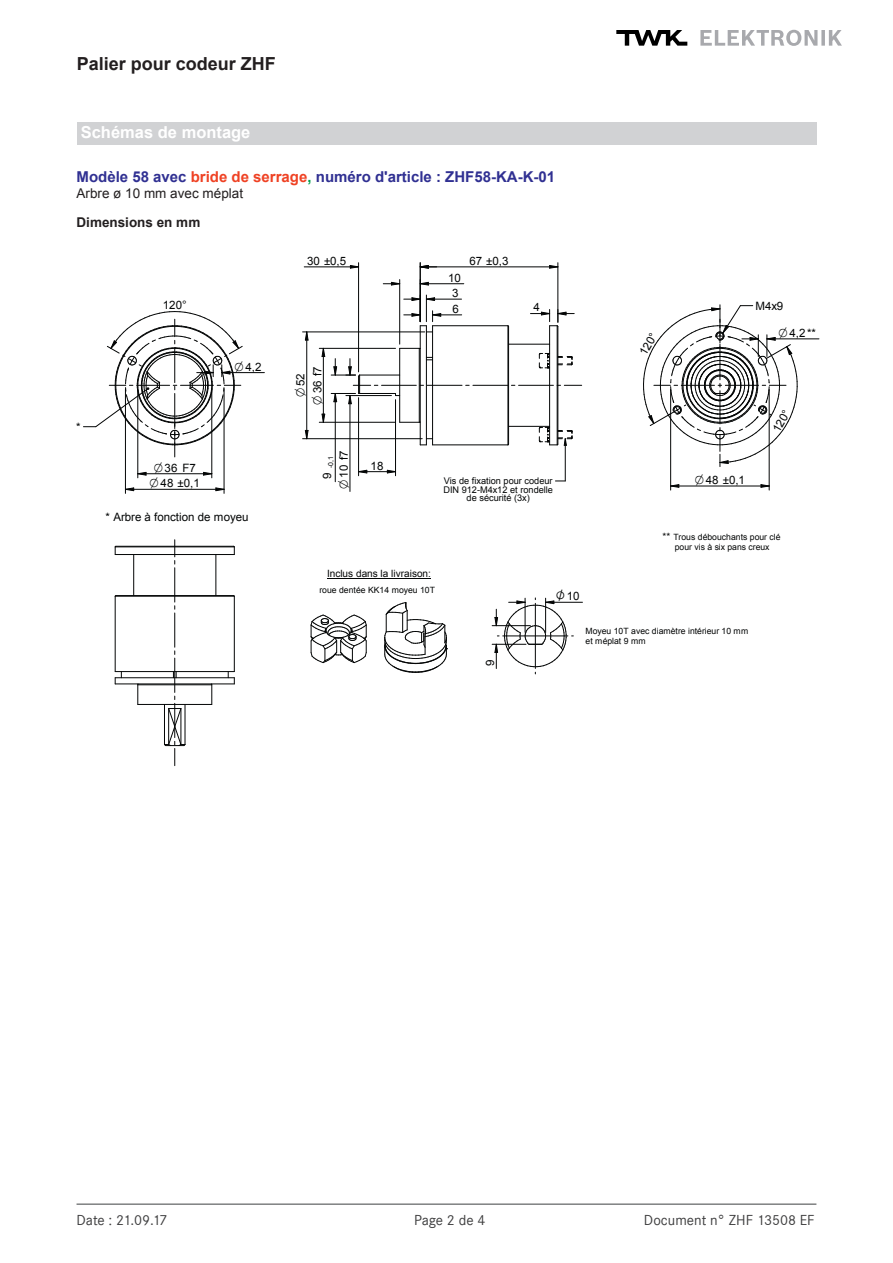
<style>
.page{position:relative;width:893px;height:1263px;background:#fff}
.page>*{position:absolute;margin:0;border:0;box-sizing:border-box;transform-origin:0 0}
.t1{font:700 18px "Arial";color:#231f20}
.t2{font:700 16.5px "Arial";color:#fff}
.t3{font:700 15px "Arial";color:#303092}
.t4{font:15px "Corporate S";color:#3e3e3f}
.t5{font:13.5px "Arial";color:#231f20}
.t6{font:700 13.5px "Arial";color:#231f20}
.t7{font:11.55px/15.8px "Arial";letter-spacing:.005em;color:#030505}
.t8{font:10.05px "Arial";color:#030505}
.t9{font:9.15px/8.6px "Arial";color:#030505;text-align:center}
.t10{font:8.7px/9.9px "Arial";color:#030505;text-align:center}
.t11{font:6.9px "Arial";color:#030505}
.s1{color:#ef4224}
.s2{color:#009c4b}
.s3{font-size:10.05px}
</style>
<div class="page">
<hr style="left:77px;top:1203px;width:739px;height:2px;background:#7e8081">
<svg style="left:616px;top:30px;width:71px;height:16px"></svg>
<svg style="left:700px;top:30px;width:142px;height:16px"></svg>
<div style="left:77px;top:122px;width:739px;height:23px;background:#d1d2d4"></div>
<hr style="left:432px;top:326px;width:1px;height:119px;background:#030505">
<hr style="left:426px;top:326px;width:1px;height:119px;background:#030505">
<hr style="left:420px;top:326px;width:1px;height:119px;background:#030505">
<hr style="left:399px;top:348px;width:1px;height:74px;background:#030505">
<hr style="left:419px;top:348px;width:1px;height:74px;background:#030505">
<hr style="left:557px;top:326px;width:1px;height:119px;background:#030505">
<hr style="left:558px;top:326px;width:1px;height:118px;background:#030505">
<hr style="left:549px;top:326px;width:1px;height:119px;background:#030505">
<hr style="left:508px;top:326px;width:1px;height:119px;background:#030505">
<svg style="left:426px;top:357px;width:7px;height:4px"></svg>
<hr style="left:433px;top:325px;width:75px;height:1px;background:#030505">
<hr style="left:433px;top:445px;width:75px;height:1px;background:#030505">
<svg style="left:400px;top:348px;width:21px;height:1px"></svg>
<svg style="left:400px;top:422px;width:21px;height:1px"></svg>
<hr style="left:509px;top:344px;width:41px;height:1px;background:#030505">
<hr style="left:509px;top:426px;width:41px;height:1px;background:#030505">
<svg style="left:558px;top:356px;width:15px;height:10px"></svg>
<svg style="left:539px;top:353px;width:11px;height:16px"></svg>
<hr style="left:360px;top:393px;width:35px;height:1px;background:#030505">
<hr style="left:360px;top:375px;width:40px;height:1px;background:#030505">
<hr style="left:125px;top:389px;width:1px;height:104px;background:#030505">
<hr style="left:224px;top:389px;width:1px;height:104px;background:#030505">
<hr style="left:670px;top:389px;width:1px;height:101px;background:#030505">
<hr style="left:769px;top:389px;width:1px;height:101px;background:#030505">
<svg style="left:670px;top:484px;width:10px;height:4px"></svg>
<svg style="left:761px;top:484px;width:9px;height:4px"></svg>
<hr style="left:671px;top:486px;width:98px;height:1px;background:#030505">
<svg style="left:404px;top:295px;width:58px;height:31px"></svg>
<hr style="left:558px;top:263px;width:1px;height:59px;background:#030505">
<svg style="left:549px;top:265px;width:9px;height:4px"></svg>
<hr style="left:420px;top:267px;width:138px;height:1px;background:#030505">
<hr style="left:399px;top:280px;width:1px;height:64px;background:#030505">
<svg style="left:421px;top:282px;width:8px;height:3px"></svg>
<svg style="left:383px;top:282px;width:17px;height:3px"></svg>
<hr style="left:420px;top:283px;width:44px;height:1px;background:#030505">
<svg style="left:530px;top:309px;width:44px;height:18px"></svg>
<hr style="left:319px;top:348px;width:76px;height:1px;background:#030505">
<hr style="left:319px;top:422px;width:76px;height:1px;background:#030505">
<svg style="left:322px;top:348px;width:3px;height:9px"></svg>
<svg style="left:322px;top:414px;width:3px;height:9px"></svg>
<hr style="left:323px;top:348px;width:1px;height:74px;background:#030505">
<hr style="left:303px;top:332px;width:122px;height:1px;background:#030505">
<hr style="left:303px;top:438px;width:119px;height:1px;background:#030505">
<svg style="left:305px;top:331px;width:3px;height:10px"></svg>
<svg style="left:305px;top:430px;width:3px;height:9px"></svg>
<hr style="left:306px;top:332px;width:1px;height:107px;background:#030505">
<hr style="left:565px;top:439px;width:1px;height:42px;background:#030505">
<svg style="left:539px;top:427px;width:34px;height:19px"></svg>
<hr style="left:767px;top:339px;width:52px;height:1px;background:#030505">
<hr style="left:222px;top:372px;width:42px;height:1px;background:#030505">
<hr style="left:381px;top:385px;width:35px;height:1px;background:#030505">
<hr style="left:427px;top:385px;width:35px;height:1px;background:#030505">
<hr style="left:473px;top:385px;width:35px;height:1px;background:#030505">
<hr style="left:519px;top:385px;width:34px;height:1px;background:#030505">
<svg style="left:558px;top:385px;width:24px;height:1px"></svg>
<hr style="left:115px;top:671px;width:119px;height:1px;background:#030505">
<hr style="left:115px;top:677px;width:119px;height:1px;background:#030505">
<hr style="left:115px;top:684px;width:119px;height:1px;background:#030505">
<hr style="left:138px;top:704px;width:74px;height:1px;background:#030505">
<hr style="left:115px;top:547px;width:119px;height:1px;background:#030505">
<hr style="left:116px;top:546px;width:118px;height:1px;background:#030505">
<hr style="left:115px;top:554px;width:119px;height:1px;background:#030505">
<hr style="left:116px;top:595px;width:118px;height:1px;background:#030505">
<hr style="left:115px;top:596px;width:119px;height:1px;background:#030505">
<svg style="left:173px;top:672px;width:4px;height:6px"></svg>
<hr style="left:115px;top:596px;width:1px;height:75px;background:#030505">
<hr style="left:234px;top:596px;width:1px;height:75px;background:#030505">
<svg style="left:228px;top:671px;width:7px;height:13px"></svg>
<svg style="left:138px;top:684px;width:1px;height:20px"></svg>
<svg style="left:211px;top:684px;width:2px;height:20px"></svg>
<svg style="left:233px;top:546px;width:2px;height:8px"></svg>
<hr style="left:133px;top:554px;width:1px;height:42px;background:#030505">
<hr style="left:216px;top:554px;width:1px;height:41px;background:#030505">
<svg style="left:115px;top:671px;width:7px;height:13px"></svg>
<hr style="left:164px;top:704px;width:1px;height:40px;background:#030505">
<hr style="left:185px;top:704px;width:1px;height:40px;background:#030505">
<svg style="left:174px;top:540px;width:1px;height:24px"></svg>
<hr style="left:174px;top:568px;width:1px;height:34px;background:#030505">
<hr style="left:174px;top:613px;width:1px;height:34px;background:#030505">
<hr style="left:174px;top:658px;width:1px;height:34px;background:#030505">
<hr style="left:174px;top:703px;width:1px;height:34px;background:#030505">
<hr style="left:358px;top:263px;width:1px;height:109px;background:#030505">
<hr style="left:420px;top:263px;width:1px;height:59px;background:#030505">
<svg style="left:350px;top:265px;width:9px;height:4px"></svg>
<hr style="left:304px;top:267px;width:55px;height:1px;background:#030505">
<svg style="left:420px;top:265px;width:17px;height:4px"></svg>
<hr style="left:335px;top:393px;width:1px;height:89px;background:#030505">
<hr style="left:346px;top:395px;width:45px;height:1px;background:#030505">
<svg style="left:331px;top:359px;width:47px;height:45px"></svg>
<hr style="left:350px;top:396px;width:1px;height:95px;background:#030505">
<hr style="left:358px;top:398px;width:1px;height:78px;background:#030505">
<hr style="left:395px;top:400px;width:1px;height:76px;background:#030505">
<svg style="left:358px;top:470px;width:10px;height:3px"></svg>
<svg style="left:387px;top:470px;width:8px;height:3px"></svg>
<hr style="left:359px;top:471px;width:36px;height:1px;background:#030505">
<svg style="left:164px;top:708px;width:21px;height:58px"></svg>
<svg style="left:311px;top:615px;width:56px;height:48px"></svg>
<svg style="left:384px;top:602px;width:63px;height:71px"></svg>
<hr style="left:330px;top:578px;width:32px;height:1px;background:#030505">
<svg style="left:362px;top:578px;width:69px;height:1px"></svg>
<hr style="left:546px;top:602px;width:36px;height:1px;background:#030505">
<hr style="left:492px;top:625px;width:38px;height:1px;background:#030505">
<hr style="left:492px;top:644px;width:34px;height:1px;background:#030505">
<svg style="left:643px;top:305px;width:155px;height:162px"></svg>
<svg style="left:83px;top:311px;width:160px;height:180px"></svg>
<svg style="left:494px;top:597px;width:79px;height:77px"></svg>
<h1 class="t1" style="left:77px;top:51px;width:201px">Palier pour codeur ZHF</h1>
<h2 class="t2" style="left:81px;top:121px;width:171px">Schémas de montage</h2>
<h3 class="t3" style="left:77px;top:167px;width:480px">Modèle 58 avec <span class="s1">bride de serrage</span><span class="s2">,</span> numéro d'article : ZHF58-KA-K-01</h3>
<h3 class="t5" style="left:77px;top:185px;width:168px">Arbre ø 10 mm avec méplat</h3>
<h3 class="t6" style="left:77px;top:213px;width:125px">Dimensions en mm</h3>
<h3 class="t7" style="left:76px;top:419px;width:6px">*</h3>
<h3 class="t7" style="left:163px;top:298px;width:25px">120°</h3>
<h3 class="t7" style="left:165px;top:460px;width:33px">36 F7</h3>
<h3 class="t7" style="left:161px;top:475px;width:41px">48 ±0,1</h3>
<h3 class="t7" style="left:245px;top:359px;width:18px">4,2</h3>
<h3 class="t7" style="left:106px;top:509px;width:144px">* Arbre à fonction de moyeu</h3>
<h3 class="t7" style="left:307px;top:253px;width:41px">30 ±0,5</h3>
<h3 class="t7" style="left:293px;top:386px;width:14px;rotate:-90deg">52</h3>
<h3 class="t7" style="left:310px;top:393px;width:29px;rotate:-90deg">36 f7</h3>
<p class="t11" style="left:326px;top:479px;width:24px;rotate:-90deg"><sup>9</sup> -0,1</p>
<h3 class="t7" style="left:336px;top:478px;width:29px;rotate:-90deg">10 f7</h3>
<h3 class="t7" style="left:371px;top:458px;width:14px">18</h3>
<h3 class="t7" style="left:448px;top:270px;width:14px">10</h3>
<h3 class="t7" style="left:452px;top:285px;width:8px">3<br>6</h3>
<h3 class="t7" style="left:469px;top:253px;width:41px">67 ±0,3</h3>
<h3 class="t7" style="left:533px;top:300px;width:8px">4</h3>
<p class="t9" style="left:443px;top:477px;width:111px">Vis de fixation pour codeur<br>DIN 912-M4x12 et rondelle de sécurité (3x)</p>
<p class="t8" style="left:327px;top:567px;width:105px">Inclus dans la livraison:</p>
<p class="t10" style="left:319px;top:585px;width:117px">roue dentée KK14 moyeu 10T</p>
<h3 class="t7" style="left:482px;top:666px;width:8px;rotate:-90deg">9</h3>
<h3 class="t7" style="left:636px;top:350px;width:25px;rotate:-60deg">120°</h3>
<h3 class="t7" style="left:756px;top:298px;width:29px">M4x9</h3>
<h3 class="t7" style="left:789px;top:325px;width:28px">4,2 **</h3>
<h3 class="t7" style="left:706px;top:472px;width:41px">48 ±0,1</h3>
<h3 class="t7" style="left:769px;top:427px;width:25px;rotate:-60deg">120°</h3>
<h3 class="t7" style="left:567px;top:588px;width:14px">10</h3>
<p class="t10" style="left:663px;top:532px;width:119px"><span class="s3">**</span> Trous débouchants pour clé pour vis à six pans creux</p>
<p class="t10" style="left:586px;top:626px;width:164px;text-align:left">Moyeu 10T avec diamètre intérieur 10 mm et méplat 9 mm</p>
<h3 class="t4" style="left:77px;top:1211px;width:93px">Date : 21.09.17</h3>
<h3 class="t4" style="left:414px;top:1211px;width:73px">Page 2 de 4</h3>
<h3 class="t4" style="left:644px;top:1211px;width:172px">Document n° ZHF 13508 EF</h3>
</div>
